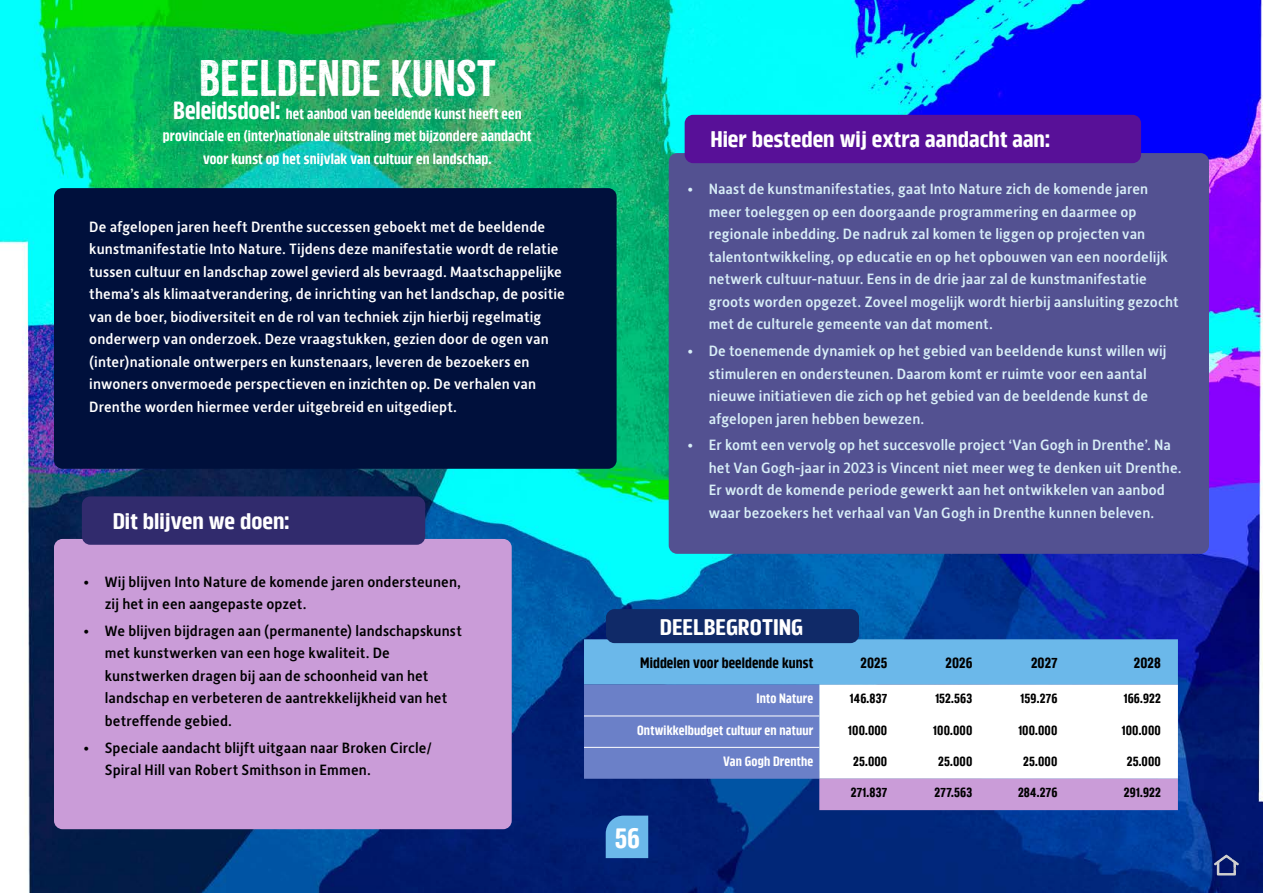
<style>
.page{position:relative;width:1263px;height:893px;background:#fff}
.page>*{position:absolute;margin:0;border:0;box-sizing:border-box;transform-origin:0 0}
.t1{font:45px "Citrus Gothic";letter-spacing:-.01em;color:#fff}
.t2{font:700 condensed 28.5px "Amfibia";color:#fff}
.t3{font:700 condensed 22.5px "Amfibia";color:#fff;scale:1.1 1}
.Opsomming_10_op_15{font:500 15px/22.5px "Alber New";letter-spacing:.005em;color:#d8eef7}
.t4{font:500 15px/22.5px "Alber New";letter-spacing:.005em;color:#fff}
.Opsomming_10_op_15-2{font:500 15px/22.5px "Alber New";letter-spacing:.005em;color:#000}
.t5{font:700 condensed 15px "Amfibia";letter-spacing:.01em;color:#fff}
.koptekst{font:700 condensed 15px "Amfibia";letter-spacing:.01em;color:#000}
.body{font:700 condensed 13.5px "Amfibia";letter-spacing:.015em;color:#000}
.linker_kol{font:700 condensed 13.5px "Amfibia";letter-spacing:.015em;color:#fff}
.s1{font-size:24.75px}
</style>
<div class="page">
<img style="left:0;top:0;width:1263px;height:893px">
<div style="left:54px;top:188px;width:563px;height:281px;background:#00103c;border-radius:9px"></div>
<div style="left:54px;top:539px;width:458px;height:290px;background:#ca9cd8;border-radius:9px"></div>
<div style="left:669px;top:153px;width:540px;height:401px;background:#535191;border-radius:9px"></div>
<div style="left:82px;top:496px;width:343px;height:49px;background:#312b6d;border-radius:9px"></div>
<div style="left:685px;top:115px;width:456px;height:48px;background:#581098;border-radius:9px"></div>
<svg style="left:584px;top:639px;width:594px;height:171px"></svg>
<hr style="left:584px;top:716px;width:235px;height:1px;background:#fff">
<hr style="left:584px;top:747px;width:235px;height:1px;background:#fff">
<div style="left:606px;top:609px;width:253px;height:34px;background:#102a68;border-radius:9px"></div>
<div style="left:606px;top:816px;width:42px;height:42px;background:#6bb8ea"></div>
<svg style="left:1212px;top:853px;width:28px;height:23px"></svg>
<p class="t1" style="left:199px;top:50px;width:298px">BEELDENDE KUNST</p>
<p class="t5" style="left:173px;top:104px;width:350px"><span class="s1">Beleidsdoel:</span> het aanbod van beeldende kunst heeft een</p>
<p class="t5" style="left:163px;top:126px;width:370px">provinciale en (inter)nationale uitstraling met bijzondere aandacht</p>
<p class="t5" style="left:203px;top:149px;width:290px">voor kunst op het snijvlak van cultuur en landschap.</p>
<p class="t4" style="left:89px;top:214px;width:477px">De afgelopen jaren heeft Drenthe successen geboekt met de beeldende kunstmanifestatie Into Nature. Tijdens deze manifestatie wordt de relatie tussen cultuur en landschap zowel gevierd als bevraagd. Maatschappelijke thema’s als klimaatverandering, de inrichting van het landschap, de positie van de boer, biodiversiteit en de rol van techniek zijn hierbij regelmatig onderwerp van onderzoek. Deze vraagstukken, gezien door de ogen van (inter)nationale ontwerpers en kunstenaars, leveren de bezoekers en inwoners onvermoede perspectieven en inzichten op. De verhalen van Drenthe worden hiermee verder uitgebreid en uitgediept.</p>
<p class="t3" style="left:113px;top:507px;width:162px">Dit blijven we doen:</p>
<p class="Opsomming_10_op_15-2" style="left:105px;top:570px;width:358px;text-indent:-21px">• Wij blijven Into Nature de komende jaren ondersteunen, zij het in een aangepaste opzet.</p>
<p class="Opsomming_10_op_15-2" style="left:105px;top:619px;width:359px;text-indent:-21px">• We blijven bijdragen aan (permanente) landschapskunst met kunstwerken van een hoge kwaliteit. De kunstwerken dragen bij aan de schoonheid van het landschap en verbeteren de aantrekkelijkheid van het betreffende gebied.</p>
<p class="Opsomming_10_op_15-2" style="left:105px;top:736px;width:329px;text-indent:-21px">• Speciale aandacht blijft uitgaan naar Broken Circle/<br>Spiral Hill van Robert Smithson in Emmen.</p>
<p class="t3" style="left:710px;top:125px;width:310px">Hier besteden wij extra aandacht aan:</p>
<p class="Opsomming_10_op_15" style="left:709px;top:177px;width:471px;text-indent:-21px">• Naast de kunstmanifestaties, gaat Into Nature zich de komende jaren meer toeleggen op een doorgaande programmering en daarmee op regionale inbedding. De nadruk zal komen te liggen op projecten van talentontwikkeling, op educatie en op het opbouwen van een noordelijk netwerk cultuur-natuur. Eens in de drie jaar zal de kunstmanifestatie groots worden opgezet. Zoveel mogelijk wordt hierbij aansluiting gezocht met de culturele gemeente van dat moment.</p>
<p class="Opsomming_10_op_15" style="left:709px;top:339px;width:459px;text-indent:-21px">• De toenemende dynamiek op het gebied van beeldende kunst willen wij stimuleren en ondersteunen. Daarom komt er ruimte voor een aantal nieuwe initiatieven die zich op het gebied van de beeldende kunst de afgelopen jaren hebben bewezen.</p>
<p class="Opsomming_10_op_15" style="left:709px;top:433px;width:474px;text-indent:-21px">• Er komt een vervolg op het succesvolle project ‘Van Gogh in Drenthe’. Na het Van Gogh-jaar in 2023 is Vincent niet meer weg te denken uit Drenthe.<br>Er wordt de komende periode gewerkt aan het ontwikkelen van aanbod waar bezoekers het verhaal van Van Gogh in Drenthe kunnen beleven.</p>
<p class="t3" style="left:660px;top:612px;width:132px">DEELBEGROTING</p>
<p class="koptekst" style="left:640px;top:653px;width:175px">Middelen voor beeldende kunst</p>
<p class="koptekst" style="left:861px;top:653px;width:28px">2025</p>
<p class="koptekst" style="left:945px;top:653px;width:28px">2026</p>
<p class="koptekst" style="left:1031px;top:653px;width:28px">2027</p>
<p class="koptekst" style="left:1134px;top:653px;width:28px">2028</p>
<p class="linker_kol" style="left:756px;top:690px;width:58px">Into Nature</p>
<p class="body" style="left:850px;top:690px;width:39px">146.837</p>
<p class="body" style="left:935px;top:690px;width:39px">152.563</p>
<p class="body" style="left:1020px;top:690px;width:38px">159.276</p>
<p class="body" style="left:1124px;top:690px;width:39px">166.922</p>
<p class="linker_kol" style="left:637px;top:721px;width:178px">Ontwikkelbudget cultuur en natuur</p>
<p class="body" style="left:848px;top:721px;width:41px">100.000</p>
<p class="body" style="left:933px;top:721px;width:41px">100.000</p>
<p class="body" style="left:1018px;top:721px;width:41px">100.000</p>
<p class="body" style="left:1122px;top:721px;width:41px">100.000</p>
<p class="linker_kol" style="left:723px;top:753px;width:92px">Van Gogh Drenthe</p>
<p class="body" style="left:853px;top:753px;width:36px">25.000</p>
<p class="body" style="left:938px;top:753px;width:36px">25.000</p>
<p class="body" style="left:1023px;top:753px;width:36px">25.000</p>
<p class="body" style="left:1127px;top:753px;width:36px">25.000</p>
<p class="body" style="left:851px;top:784px;width:38px">271.837</p>
<p class="body" style="left:935px;top:784px;width:39px">277.563</p>
<p class="body" style="left:1018px;top:784px;width:41px">284.276</p>
<p class="body" style="left:1124px;top:784px;width:39px">291.922</p>
<h2 class="t2" style="left:615px;top:819px;width:27px">56</h2>
</div>
